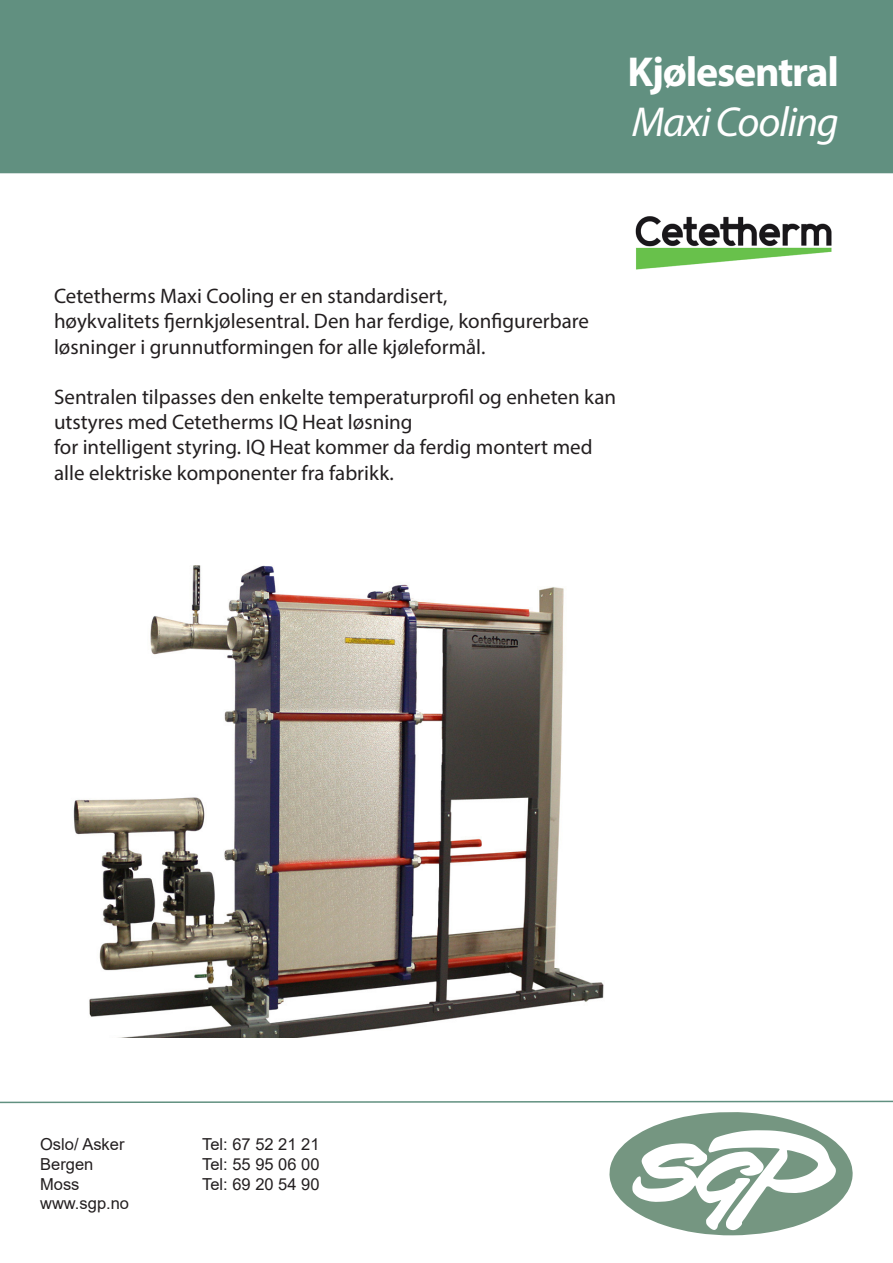
<style>
.page{position:relative;width:893px;height:1263px;background:#fff}
.page>*{position:absolute;margin:0;border:0;box-sizing:border-box;transform-origin:0 0}
.t1{font:700 42px "Myriad Pro";letter-spacing:-.03em;color:#fff}
.t2{font:italic 42px "Myriad Pro";letter-spacing:-.03em;color:#fff}
.t3{font:21px/25.2px "Myriad Pro";color:#231f20}
.t4{font:16.5px "Arial";color:#231f20}
</style>
<div class="page">
<svg style="left:0;top:1100px;width:893px;height:4px"></svg>
<svg style="left:609px;top:1112px;width:244px;height:123px"></svg>
<div style="left:0;top:0;width:893px;height:173px;background:#619080"></div>
<img style="left:73px;top:565px;width:531px;height:472px">
<img style="left:635px;top:216px;width:197px;height:54px">
<p class="t1" style="left:627px;top:44px;width:213px">Kjølesentral</p>
<p class="t2" style="left:632px;top:96px;width:209px">Maxi Cooling</p>
<p class="t3" style="left:54px;top:283px;width:537px">Cetetherms Maxi Cooling er en standardisert,<br>høykvalitets fjernkjølesentral. Den har ferdige, konfigurerbare løsninger i grunnutformingen for alle kjøleformål.</p>
<p class="t3" style="left:54px;top:384px;width:564px">Sentralen tilpasses den enkelte temperaturprofil og enheten kan utstyres med Cetetherms IQ Heat løsning<br>for intelligent styring. IQ Heat kommer da ferdig montert med alle elektriske komponenter fra fabrikk.</p>
<p class="t4" style="left:40px;top:1133px;width:86px">Oslo/ Asker</p>
<p class="t4" style="left:202px;top:1133px;width:119px">Tel: 67 52 21 21</p>
<p class="t4" style="left:40px;top:1152px;width:55px">Bergen</p>
<p class="t4" style="left:202px;top:1152px;width:119px">Tel: 55 95 06 00</p>
<p class="t4" style="left:40px;top:1172px;width:41px">Moss</p>
<p class="t4" style="left:202px;top:1172px;width:119px">Tel: 69 20 54 90</p>
<p class="t4" style="left:40px;top:1192px;width:90px">www.sgp.no</p>
</div>
